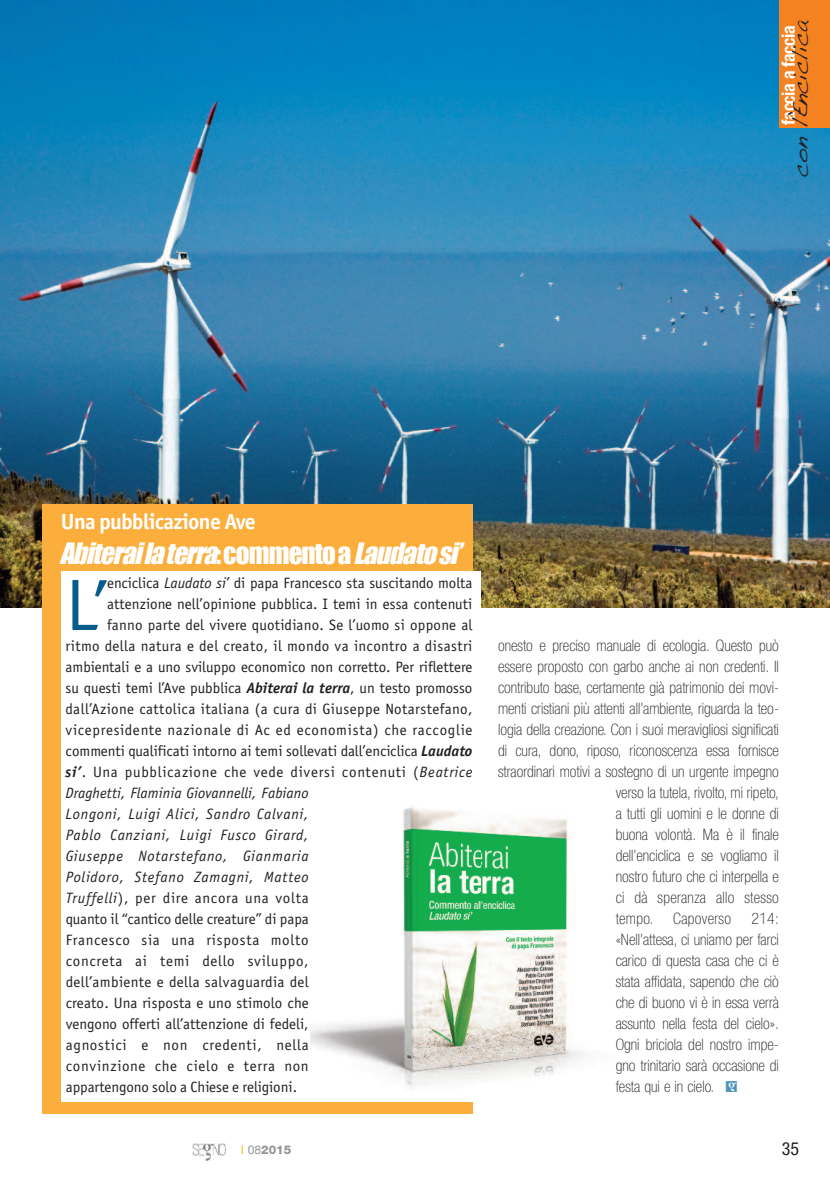
<style>
.page{position:relative;width:830px;height:1191px;background:#fff}
.page>*{position:absolute;margin:0;border:0;box-sizing:border-box;transform-origin:0 0}
.t1{font:73.05px "Officina Sans";color:#055c8c}
.t2{font:italic 27px "Impact";color:#fff}
.t3{font:700 21.9px "Officina Sans Std";letter-spacing:-.035em;color:#fff}
.t4{font:19.5px "Dakota";letter-spacing:-.01em;color:#231f20}
.t5{font:700 condensed 18px "Helvetica Neue LT Std";letter-spacing:-.025em;color:#fff}
.t6{font:condensed 18px "Helvetica Neue LT Std";color:#231f20}
.t7{font:100 condensed 15.75px/21px "Helvetica Neue LT Std";color:#231f20;text-align:justify}
.t8{font:100 condensed 15.75px "Helvetica Neue LT Std";letter-spacing:.02em;color:#231f20}
.t9{font:15px "Officina Sans";letter-spacing:.01em;color:#231f20}
.t10{font:15px "Officina Sans";letter-spacing:.05em;color:#231f20}
.t11{font:15px "Officina Sans";letter-spacing:.03em;color:#231f20}
.t12{font:italic 15px "Officina Sans";letter-spacing:.05em;color:#231f20}
.t13{font:italic 15px "Officina Sans";letter-spacing:.005em;color:#231f20}
.t14{font:800 12px "Helvetica Neue LT Std";color:#939598}
.s1{font-style:normal}
.s2{font-size:69.3px}
.s3{font-style:italic}
.s4{font-weight:700;font-style:italic}
.s5{color:#5095b9}
.s6{font-weight:400;color:#fec210}
.s7{font-weight:400}
</style>
<div class="page">
<img style="left:192px;top:1143px;width:33px;height:17px">
<img style="left:0;top:0;width:829px;height:607px">
<div style="left:42px;top:504px;width:430px;height:609px;background:#fbae3b"></div>
<div style="left:61px;top:571px;width:419px;height:530px;background:#fff"></div>
<div style="left:778px;top:0;width:51px;height:128px;background:#f58220"></div>
<img style="left:310px;top:807px;width:276px;height:280px">
<p class="t4" style="left:787px;top:177px;width:158px;rotate:-90deg">con l’Enciclica</p>
<p class="t5" style="left:781px;top:125px;width:101px;rotate:-90deg">faccia a faccia</p>
<h3 class="t3" style="left:61px;top:513px;width:196px">Una pubblicazione Ave</h3>
<h2 class="t2" style="left:60px;top:537px;width:408px">Abiteraila terra<span class="s1">: C O M M E N T O A</span> Laudato si’</h2>
<h1 class="t1" style="left:66px;top:577px;width:43px">L<span class="s2">’</span></h1>
<p class="t9" style="left:107px;top:577px;width:367px">enciclica <span class="s3">Laudato si’</span> di papa Francesco sta suscitando molta</p>
<p class="t9" style="left:107px;top:598px;width:366px">attenzione nell’opinione pubblica. I temi in essa contenuti</p>
<p class="t9" style="left:107px;top:619px;width:366px">fanno parte del vivere quotidiano. Se l’uomo si oppone al</p>
<p class="t11" style="left:66px;top:640px;width:408px">ritmo della natura e del creato, il mondo va incontro a disastri</p>
<p class="t9" style="left:66px;top:661px;width:408px">ambientali e a uno sviluppo economico non corretto. Per riflettere</p>
<p class="t9" style="left:66px;top:682px;width:408px">su questi temi l’Ave pubblica <span class="s4">Abiterai la terra</span>, un testo promosso</p>
<p class="t11" style="left:66px;top:703px;width:408px">dall’Azione cattolica italiana (a cura di Giuseppe Notarstefano,</p>
<p class="t10" style="left:66px;top:724px;width:408px">vicepresidente nazionale di Ac ed economista) che raccoglie</p>
<p class="t9" style="left:66px;top:745px;width:408px">commenti qualificati intorno ai temi sollevati dall’enciclica <span class="s4">Laudato</span></p>
<p class="t10" style="left:66px;top:766px;width:408px"><span class="s4">si’</span>. Una pubblicazione che vede diversi contenuti (<span class="s3">Beatrice</span></p>
<p class="t13" style="left:66px;top:787px;width:244px">Draghetti, Flaminia Giovannelli, Fabiano</p>
<p class="t12" style="left:66px;top:808px;width:244px">Longoni, Luigi Alici, Sandro Calvani,</p>
<p class="t12" style="left:66px;top:829px;width:244px">Pablo Canziani, Luigi Fusco Girard,</p>
<p class="t12" style="left:66px;top:850px;width:244px">Giuseppe Notarstefano, Gianmaria</p>
<p class="t12" style="left:66px;top:871px;width:244px">Polidoro, Stefano Zamagni, Matteo</p>
<p class="t10" style="left:66px;top:892px;width:244px"><span class="s3">Truffelli</span>), per dire ancora una volta</p>
<p class="t9" style="left:66px;top:913px;width:244px">quanto il “cantico delle creature” di papa</p>
<p class="t10" style="left:66px;top:934px;width:244px">Francesco sia una risposta molto</p>
<p class="t10" style="left:66px;top:955px;width:244px">concreta ai temi dello sviluppo,</p>
<p class="t11" style="left:66px;top:976px;width:244px">dell’ambiente e della salvaguardia del</p>
<p class="t9" style="left:66px;top:997px;width:244px">creato. Una risposta e uno stimolo che</p>
<p class="t9" style="left:66px;top:1018px;width:244px">vengono offerti all’attenzione di fedeli,</p>
<p class="t10" style="left:66px;top:1039px;width:244px">agnostici e non credenti, nella</p>
<p class="t10" style="left:66px;top:1060px;width:244px">convinzione che cielo e terra non</p>
<p class="t9" style="left:66px;top:1081px;width:233px">appartengono solo a Chiese e religioni.</p>
<p class="t7" style="left:497px;top:636px;width:282px">onesto e preciso manuale di ecologia. Questo può</p>
<p class="t7" style="left:497px;top:657px;width:282px">essere proposto con garbo anche ai non credenti. Il</p>
<p class="t7" style="left:497px;top:678px;width:282px">contributo base, certamente già patrimonio dei movi-</p>
<p class="t7" style="left:497px;top:699px;width:282px">menti cristiani più attenti all’ambiente, riguarda la teo-</p>
<p class="t7" style="left:497px;top:720px;width:282px">logia della creazione. Con i suoi meravigliosi significati</p>
<p class="t7" style="left:497px;top:741px;width:282px">di cura, dono, riposo, riconoscenza essa fornisce</p>
<p class="t7" style="left:497px;top:762px;width:282px">straordinari motivi a sostegno di un urgente impegno</p>
<p class="t7" style="left:615px;top:783px;width:165px">verso la tutela, rivolto, mi ripeto,</p>
<p class="t7" style="left:615px;top:804px;width:165px">a tutti gli uomini e le donne di</p>
<p class="t7" style="left:615px;top:825px;width:165px">buona volontà. Ma è il finale</p>
<p class="t7" style="left:615px;top:846px;width:165px">dell’enciclica e se vogliamo il</p>
<p class="t7" style="left:615px;top:867px;width:165px">nostro futuro che ci interpella e</p>
<p class="t8" style="left:615px;top:891px;width:165px">ci dà speranza allo stesso</p>
<p class="t7" style="left:615px;top:909px;width:39px">tempo.</p>
<p class="t8" style="left:673px;top:912px;width:59px">Capoverso</p>
<p class="t7" style="left:615px;top:909px;width:165px;text-indent:136px">214: «Nell’attesa, ci uniamo per farci carico di questa casa che ci è stata affidata, sapendo che ciò che di buono vi è in essa verrà assunto nella festa del cielo».<br>Ogni briciola del nostro impe&shy;gno trinitario sarà occasione di festa qui e in cielo. <span class="s5">■</span><sup>g</sup></p>
<p class="t14" style="left:241px;top:1145px;width:52px"><span class="s6">I</span> <span class="s7">08</span>2015</p>
<p class="t6" style="left:781px;top:1142px;width:19px">35</p>
</div>
